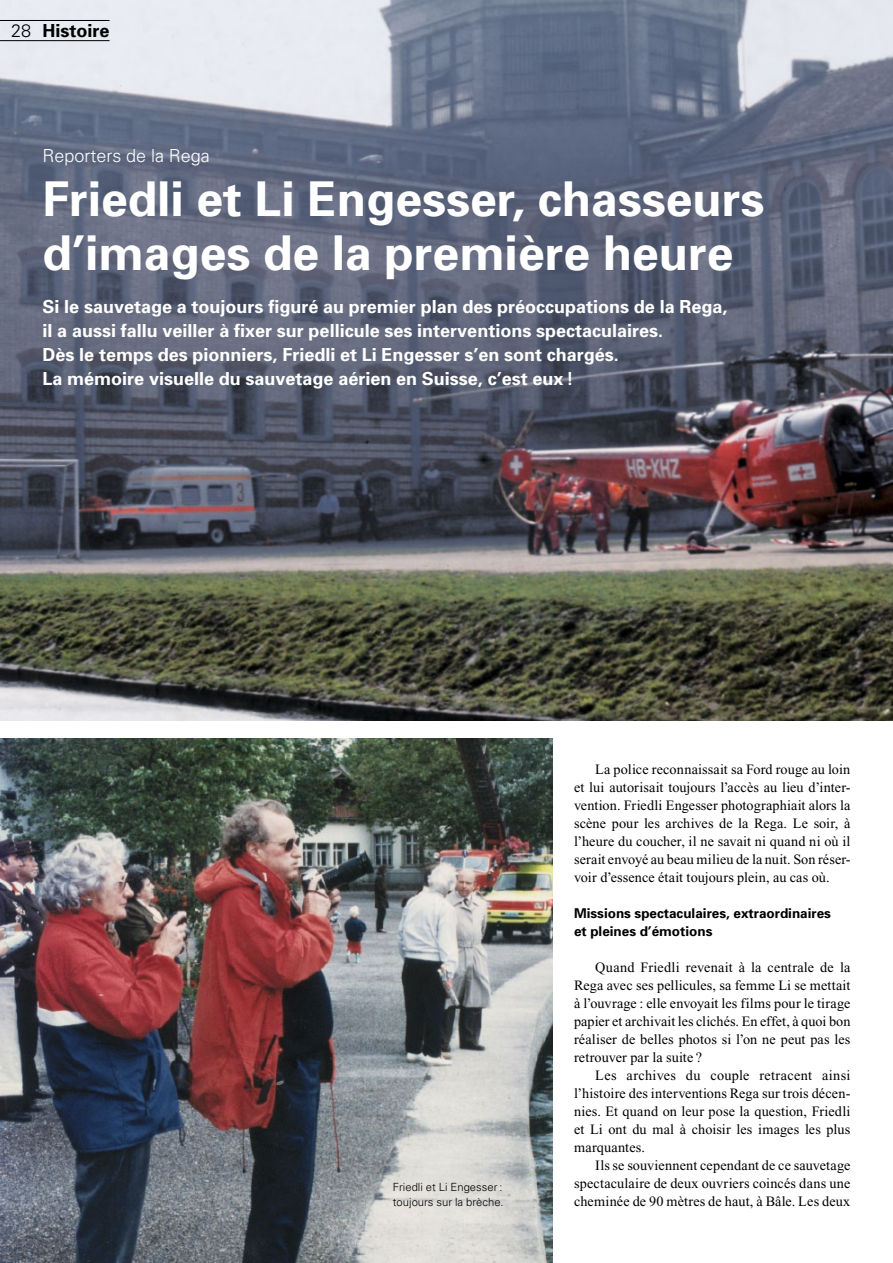
<style>
.page{position:relative;width:893px;height:1263px;background:#fff}
.page>*{position:absolute;margin:0;border:0;box-sizing:border-box;transform-origin:0 0}
.t1{font:700 48px/54px "Univers";color:#fff}
.t2{font:700 18px/24px "Univers";color:#fff}
.t3{font:300 18px "Univers";color:#fff}
.t4{font:700 18px "Univers";color:#000}
.t5{font:300 18px "Univers";color:#000}
.t6{font:14.25px/18px "Times";letter-spacing:.005em;color:#000;text-align:justify}
.t7{font:700 13.5px/18px "Univers";color:#000}
.t8{font:300 11.25px/15px "Univers";color:#000}
</style>
<div class="page">
<img style="left:0;top:0;width:893px;height:720px">
<hr style="left:0;top:20px;width:110px;height:1px;background:#000">
<hr style="left:0;top:40px;width:110px;height:1px;background:#000">
<img style="left:0;top:738px;width:553px;height:525px">
<p class="t5" style="left:11px;top:20px;width:21px">28</p>
<h2 class="t4" style="left:43px;top:19px;width:69px">Histoire</h2>
<p class="t3" style="left:43px;top:145px;width:169px">Reporters de la Rega</p>
<h3 class="t1" style="left:43px;top:170px;width:724px">Friedli et Li Engesser, chasseurs d’images de la première heure</h3>
<p class="t2" style="left:43px;top:294px;width:686px">Si le sauvetage a toujours figuré au premier plan des préoccupations de la Rega, il a aussi fallu veiller à fixer sur pellicule ses interventions spectaculaires.<br>Dès le temps des pionniers, Friedli et Li Engesser s’en sont chargés.<br>La mémoire visuelle du sauvetage aérien en Suisse, c’est eux !</p>
<p class="t8" style="left:393px;top:1179px;width:112px">Friedli et Li Engesser : toujours sur la brèche.</p>
<p class="t6" style="left:574px;top:760px;width:278px;text-indent:21px">La police reconnaissait sa Ford rouge au loin et lui autorisait toujours l’accès au lieu d’inter&shy;vention. Friedli Engesser photographiait alors la scène pour les archives de la Rega. Le soir, à l’heure du coucher, il ne savait ni quand ni où il serait envoyé au beau milieu de la nuit. Son réser&shy;voir d’essence était toujours plein, au cas où.</p>
<h4 class="t7" style="left:574px;top:904px;width:258px">Missions spectaculaires, extraordinaires et pleines d’émotions</h4>
<p class="t6" style="left:574px;top:958px;width:278px;text-indent:21px">Quand Friedli revenait à la centrale de la Rega avec ses pellicules, sa femme Li se mettait à l’ouvrage : elle envoyait les films pour le tirage papier et archivait les clichés. En effet, à quoi bon réaliser de belles photos si l’on ne peut pas les retrouver par la suite ?</p>
<p class="t6" style="left:574px;top:1066px;width:278px;text-indent:21px">Les archives du couple retracent ainsi l’histoire des interventions Rega sur trois décen&shy;nies. Et quand on leur pose la question, Friedli et Li ont du mal à choisir les images les plus marquantes.</p>
<p class="t6" style="left:574px;top:1156px;width:278px;text-indent:21px">Ils se souviennent cependant de ce sauvetage spectaculaire de deux ouvriers coincés dans une cheminée de 90 mètres de haut, à Bâle. Les deux</p>
</div>
